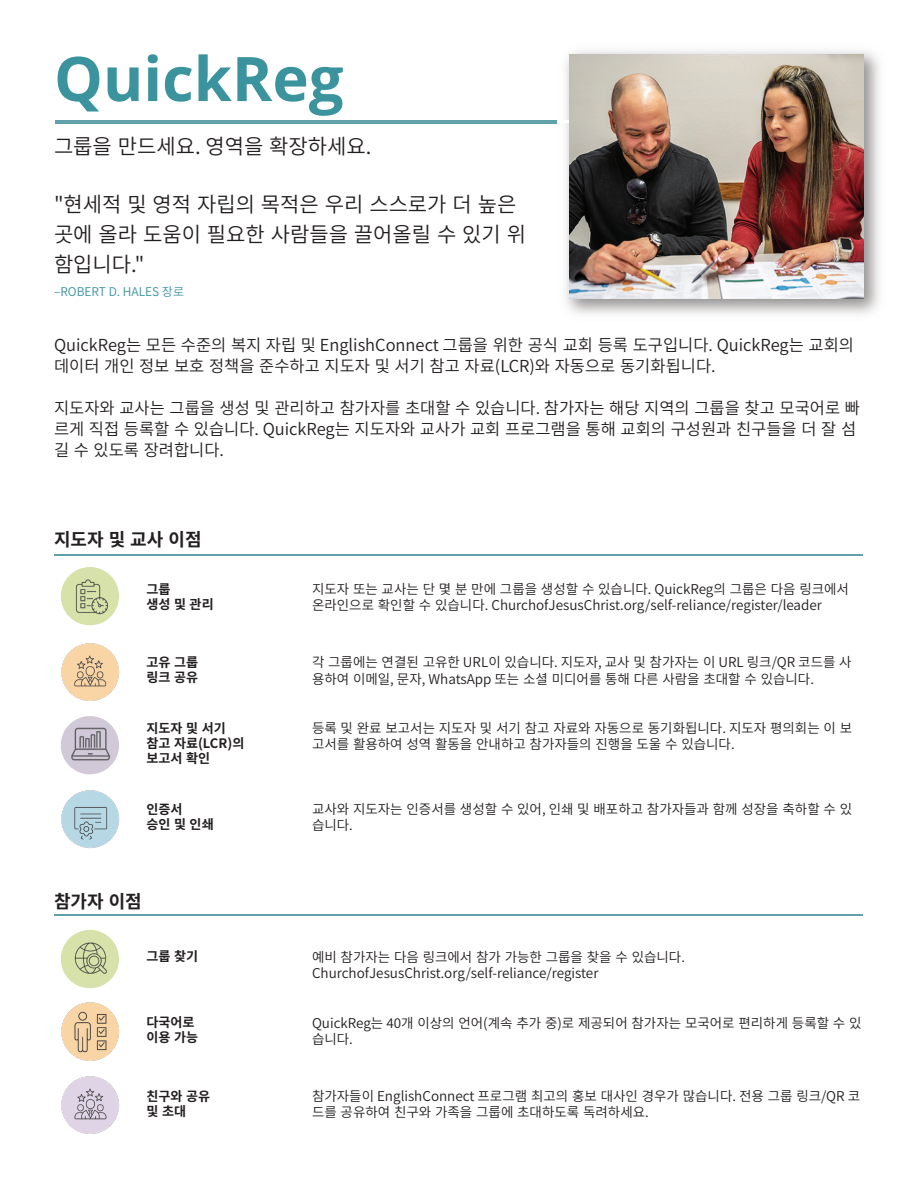
<style>
.page{position:relative;width:918px;height:1188px;background:#fff}
.page>*{position:absolute;margin:0;border:0;box-sizing:border-box;transform-origin:0 0}
.t1{font:700 61.5px "Zoramlds Lat";color:#3a939d}
.t2{font:21px/30px "Source Han Sans K";color:#231f20}
.t3{font:700 18px "Source Han Sans K";color:#231f20}
.t4{font:16.5px/21px "Source Han Sans K";color:#231f20}
.t5{font:13.5px/16.2px "Source Han Sans K";color:#231f20}
.t6{font:700 13.05px "Source Han Sans K";color:#231f20}
.t7{font:12px "Source Han Sans K";color:#3a939d}
</style>
<div class="page">
<img style="left:61px;top:569px;width:58px;height:57px">
<img style="left:61px;top:643px;width:58px;height:58px">
<img style="left:61px;top:790px;width:58px;height:58px">
<img style="left:61px;top:930px;width:58px;height:57px">
<img style="left:61px;top:1002px;width:58px;height:59px">
<img style="left:61px;top:1076px;width:58px;height:58px">
<img style="left:61px;top:716px;width:58px;height:58px">
<hr style="left:56px;top:120px;width:501px;height:3px;background:#61a1aa">
<hr style="left:54px;top:554px;width:809px;height:1px;background:#61a1aa">
<hr style="left:54px;top:915px;width:809px;height:1px;background:#61a1aa">
<img style="left:566px;top:51px;width:313px;height:263px">
<img style="left:570px;top:54px;width:294px;height:244px">
<p class="t1" style="left:54px;top:32px;width:291px">QuickReg</p>
<p class="t2" style="left:54px;top:132px;width:319px">그룹을 만드세요. 영역을 확장하세요.</p>
<p class="t2" style="left:54px;top:190px;width:474px">"현세적 및 영적 자립의 목적은 우리 스스로가 더 높은 곳에 올라 도움이 필요한 사람들을 끌어올릴 수 있기 위 함입니다."</p>
<p class="t7" style="left:54px;top:285px;width:132px">–ROBERT D. HALES 장로</p>
<p class="t4" style="left:54px;top:334px;width:802px">QuickReg는 모든 수준의 복지 자립 및 EnglishConnect 그룹을 위한 공식 교회 등록 도구입니다. QuickReg는 교회의 데이터 개인 정보 보호 정책을 준수하고 지도자 및 서기 참고 자료(LCR)와 자동으로 동기화됩니다.</p>
<p class="t4" style="left:54px;top:397px;width:808px">지도자와 교사는 그룹을 생성 및 관리하고 참가자를 초대할 수 있습니다. 참가자는 해당 지역의 그룹을 찾고 모국어로 빠 르게 직접 등록할 수 있습니다. QuickReg는 지도자와 교사가 교회 프로그램을 통해 교회의 구성원과 친구들을 더 잘 섬 길 수 있도록 장려합니다.</p>
<p class="t3" style="left:54px;top:529px;width:149px">지도자 및 교사 이점</p>
<p class="t6" style="left:146px;top:581px;width:26px">그룹</p>
<p class="t6" style="left:146px;top:596px;width:69px">생성 및 관리</p>
<p class="t6" style="left:146px;top:655px;width:53px">고유 그룹</p>
<p class="t6" style="left:146px;top:670px;width:53px">링크 공유</p>
<p class="t6" style="left:146px;top:721px;width:81px">지도자 및 서기</p>
<p class="t6" style="left:146px;top:736px;width:100px">참고 자료(LCR)의</p>
<p class="t6" style="left:146px;top:751px;width:65px">보고서 확인</p>
<p class="t6" style="left:146px;top:802px;width:38px">인증서</p>
<p class="t6" style="left:146px;top:817px;width:69px">승인 및 인쇄</p>
<p class="t3" style="left:54px;top:891px;width:89px">참가자 이점</p>
<p class="t6" style="left:146px;top:949px;width:53px">그룹 찾기</p>
<p class="t6" style="left:146px;top:1015px;width:50px">다국어로</p>
<p class="t6" style="left:146px;top:1030px;width:53px">이용 가능</p>
<p class="t6" style="left:146px;top:1089px;width:65px">친구와 공유</p>
<p class="t6" style="left:146px;top:1104px;width:41px">및 초대</p>
<p class="t5" style="left:312px;top:581px;width:539px">지도자 또는 교사는 단 몇 분 만에 그룹을 생성할 수 있습니다. QuickReg의 그룹은 다음 링크에서 온라인으로 확인할 수 있습니다. ChurchofJesusChrist.org/self-reliance/register/leader</p>
<p class="t5" style="left:312px;top:655px;width:541px">각 그룹에는 연결된 고유한 URL이 있습니다. 지도자, 교사 및 참가자는 이 URL 링크/QR 코드를 사 용하여 이메일, 문자, WhatsApp 또는 소셜 미디어를 통해 다른 사람을 초대할 수 있습니다.</p>
<p class="t5" style="left:312px;top:721px;width:542px">등록 및 완료 보고서는 지도자 및 서기 참고 자료와 자동으로 동기화됩니다. 지도자 평의회는 이 보 고서를 활용하여 성역 활동을 안내하고 참가자들의 진행을 도울 수 있습니다.</p>
<p class="t5" style="left:312px;top:801px;width:542px">교사와 지도자는 인증서를 생성할 수 있어, 인쇄 및 배포하고 참가자들과 함께 성장을 축하할 수 있 습니다.</p>
<p class="t5" style="left:312px;top:949px;width:375px">예비 참가자는 다음 링크에서 참가 가능한 그룹을 찾을 수 있습니다.</p>
<p class="t5" style="left:312px;top:965px;width:288px">ChurchofJesusChrist.org/self-reliance/register</p>
<p class="t5" style="left:312px;top:1015px;width:551px">QuickReg는 40개 이상의 언어(계속 추가 중)로 제공되어 참가자는 모국어로 편리하게 등록할 수 있 습니다.</p>
<p class="t5" style="left:312px;top:1088px;width:550px">참가자들이 EnglishConnect 프로그램 최고의 홍보 대사인 경우가 많습니다. 전용 그룹 링크/QR 코 드를 공유하여 친구와 가족을 그룹에 초대하도록 독려하세요.</p>
</div>
